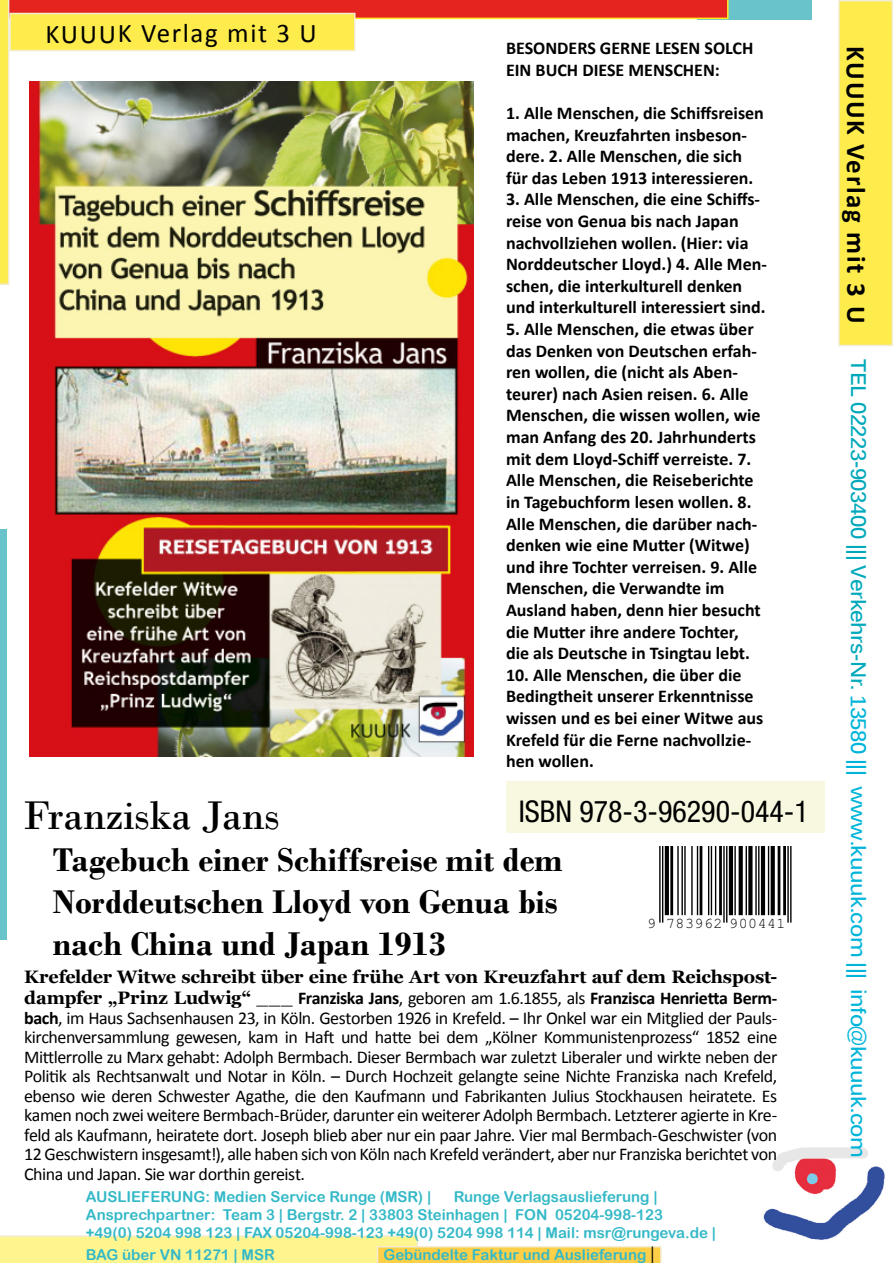
<style>
.page{position:relative;width:893px;height:1263px;background:#fff}
.page>*{position:absolute;margin:0;border:0;box-sizing:border-box;transform-origin:0 0}
.t1{font:42px "Bodoni";letter-spacing:-.01em;color:#000}
.t2{font:700 34.5px/42px "Bodoni";color:#000}
.t3{font:condensed 30px "Helvetica Neue LT Pro";color:#000}
.t4{font:700 27px "Calibri";letter-spacing:.055em;color:#000}
.t5{font:27px "Calibri";letter-spacing:.055em;color:#000}
.t6{font:700 21px "Kalinga";letter-spacing:-.02em;color:#00b5d9}
.t7{font:700 18px/21.6px "Calibri";color:#000}
.t8{font:18px/19.5px "Calibri";letter-spacing:-.025em;color:#000;text-align:justify}
.t9{font:700 18px "Georgia";letter-spacing:-.01em;color:#000}
.t10{font:15px/18px "Arial Rounded MT Bold";color:#34b9c7}
.t11{font:14.85px "Arial";letter-spacing:.035em;color:#000}
.s1{font-family:"Georgia";font-weight:700}
.s2{font-family:"Georgia"}
.s3{font-weight:700}
.s4{font-family:"Minion Pro";font-size:18px;color:#000}
.s5{color:#00a9bb}
</style>
<div class="page">
<img style="left:763px;top:1147px;width:122px;height:93px">
<div style="left:697px;top:0;width:115px;height:19px;background:#68c3cb"></div>
<div style="left:839px;top:1px;width:53px;height:344px;background:#feeb4c"></div>
<div style="left:838px;top:0;width:55px;height:346px;border:2px solid #f2edd1"></div>
<svg style="left:0;top:1235px;width:662px;height:28px;background:#feed93"></svg>
<svg style="left:0;top:0;width:729px;height:285px"></svg>
<div style="left:0;top:529px;width:6px;height:411px;background:#68c3cb"></div>
<div style="left:9px;top:13px;width:347px;height:38px;background:#feeb4c;border:2px solid #f2edd1"></div>
<div style="left:506px;top:782px;width:319px;height:51px;background:#f7f8df"></div>
<hr style="left:659px;top:846px;width:2px;height:77px;background:#000">
<hr style="left:662px;top:846px;width:1px;height:77px;background:#000">
<hr style="left:665px;top:846px;width:4px;height:69px;background:#000">
<hr style="left:670px;top:846px;width:3px;height:69px;background:#000">
<hr style="left:677px;top:846px;width:2px;height:69px;background:#000">
<hr style="left:681px;top:846px;width:2px;height:69px;background:#000">
<hr style="left:684px;top:846px;width:2px;height:69px;background:#000">
<hr style="left:691px;top:846px;width:2px;height:69px;background:#000">
<hr style="left:697px;top:846px;width:1px;height:69px;background:#000">
<hr style="left:700px;top:846px;width:2px;height:69px;background:#000">
<hr style="left:708px;top:846px;width:1px;height:69px;background:#000">
<hr style="left:711px;top:846px;width:1px;height:69px;background:#000">
<hr style="left:715px;top:846px;width:1px;height:69px;background:#000">
<hr style="left:719px;top:846px;width:3px;height:69px;background:#000">
<hr style="left:723px;top:846px;width:2px;height:77px;background:#000">
<hr style="left:726px;top:846px;width:1px;height:77px;background:#000">
<hr style="left:729px;top:846px;width:4px;height:69px;background:#000">
<hr style="left:734px;top:846px;width:2px;height:69px;background:#000">
<svg style="left:739px;top:846px;width:4px;height:69px"></svg>
<hr style="left:746px;top:846px;width:1px;height:69px;background:#000">
<svg style="left:748px;top:846px;width:4px;height:69px"></svg>
<hr style="left:755px;top:846px;width:2px;height:69px;background:#000">
<hr style="left:758px;top:846px;width:1px;height:69px;background:#000">
<hr style="left:761px;top:846px;width:4px;height:69px;background:#000">
<hr style="left:768px;top:846px;width:1px;height:69px;background:#000">
<svg style="left:771px;top:846px;width:4px;height:69px"></svg>
<hr style="left:778px;top:846px;width:2px;height:69px;background:#000">
<hr style="left:783px;top:846px;width:3px;height:69px;background:#000">
<hr style="left:787px;top:846px;width:2px;height:77px;background:#000">
<hr style="left:790px;top:846px;width:1px;height:77px;background:#000">
<img style="left:29px;top:82px;width:444px;height:675px">
<h3 class="t5" style="left:46px;top:17px;width:273px">KUUUK Verlag mit 3 U</h3>
<p class="t7" style="left:506px;top:37px;width:249px">BESONDERS GERNE LESEN SOLCH<br>EIN BUCH DIESE MENSCHEN:</p>
<p class="t7" style="left:506px;top:101px;width:259px">1. Alle Menschen, die Schiffsreisen machen, Kreuzfahrten insbeson&shy;dere. 2. Alle Menschen, die sich für das Leben 1913 interessieren.</p>
<p class="t7" style="left:506px;top:188px;width:262px">3. Alle Menschen, die eine Schiffs&shy;reise von Genua bis nach Japan nachvollziehen wollen. (Hier: via Norddeutscher Lloyd.) 4. Alle Men&shy;schen, die interkulturell denken und interkulturell interessiert sind.</p>
<p class="t7" style="left:506px;top:317px;width:256px">5. Alle Menschen, die etwas über das Denken von Deutschen erfah&shy;ren wollen, die (nicht als Aben&shy;teurer) nach Asien reisen. 6. Alle<br>Menschen, die wissen wollen, wie man Anfang des 20. Jahrhunderts mit dem Lloyd-Schiff verreiste. 7.<br>Alle Menschen, die Reiseberichte in Tagebuchform lesen wollen. 8.<br>Alle Menschen, die darüber nach&shy;denken wie eine Mutter (Witwe) und ihre Tochter verreisen. 9. Alle<br>Menschen, die Verwandte im<br>Ausland haben, denn hier besucht die Mutter ihre andere Tochter, die als Deutsche in Tsingtau lebt.</p>
<p class="t7" style="left:506px;top:663px;width:259px">10. Alle Menschen, die über die<br>Bedingtheit unserer Erkenntnisse wissen und es bei einer Witwe aus<br>Krefeld für die Ferne nachvollzie&shy;hen wollen.</p>
<h3 class="t3" style="left:519px;top:794px;width:292px">ISBN 978-3-96290-044-1</h3>
<h1 class="t1" style="left:23px;top:790px;width:259px">Franziska Jans</h1>
<h2 class="t2" style="left:53px;top:838px;width:511px">Tagebuch einer Schiffsreise mit dem<br>Norddeutschen Lloyd von Genua bis nach China und Japan 1913</h2>
<p class="t11" style="left:647px;top:914px;width:140px">9 783962 900441</p>
<p class="t9" style="left:24px;top:965px;width:755px">Krefelder Witwe schreibt über eine frühe Art von Kreuzfahrt auf dem Reichspost-</p>
<p class="t8" style="left:24px;top:988px;width:755px"><span class="s1">dampfer „Prinz Ludwig“</span> <span class="s2">___</span> <span class="s3">Franziska Jans</span>, geboren am 1.6.1855, als <span class="s3">Franzisca Henrietta Berm&shy;bach</span>, im Haus Sachsenhausen 23, in Köln. Gestorben 1926 in Krefeld. – Ihr Onkel war ein Mitglied der Pauls&shy;kirchenversammlung gewesen, kam in Haft und hatte bei dem „Kölner Kommunistenprozess“ 1852 eine Mittlerrolle zu Marx gehabt: Adolph Bermbach. Dieser Bermbach war zuletzt Liberaler und wirkte neben der Politik als Rechtsanwalt und Notar in Köln. – Durch Hochzeit gelangte seine Nichte Franziska nach Krefeld, ebenso wie deren Schwester Agathe, die den Kaufmann und Fabrikanten Julius Stockhausen heiratete. Es kamen noch zwei weitere Bermbach-Brüder, darunter ein weiterer Adolph Bermbach. Letzterer agierte in Kre&shy;feld als Kaufmann, heiratete dort. Joseph blieb aber nur ein paar Jahre. Vier mal Bermbach-Geschwister (von 12 Geschwistern insgesamt!), alle haben sich von Köln nach Krefeld verändert, aber nur Franziska berichtet von China und Japan. Sie war dorthin gereist.</p>
<p class="t10" style="left:86px;top:1187px;width:347px">AUSLIEFERUNG: Medien Service Runge (MSR) |</p>
<p class="t10" style="left:86px;top:1187px;width:632px;text-indent:368px">Runge Verlagsauslieferung |<br>Ansprechpartner: Team 3 | Bergstr. 2 | 33803 Steinhagen | FON 05204-998-123<br>+49(0) 5204 998 123 | FAX 05204-998-123 +49(0) 5204 998 114 | Mail: msr@rungeva.de |</p>
<p class="t10" style="left:86px;top:1245px;width:190px">BAG über VN 11271 | MSR</p>
<p class="t10" style="left:384px;top:1245px;width:273px">Gebündelte Faktur und Auslieferung <span class="s4">|</span></p>
<h3 class="t4" style="left:873px;top:46px;width:279px;rotate:90deg">KUUUK Verlag mit 3 U</h3>
<p class="t6" style="left:872px;top:359px;width:800px;rotate:90deg"><span class="s5">TEL 02223-903400 ||| Verkehrs-Nr.</span> 13580 ||| www.kuuuk.com ||| info@kuuuk.com</p>
</div>
